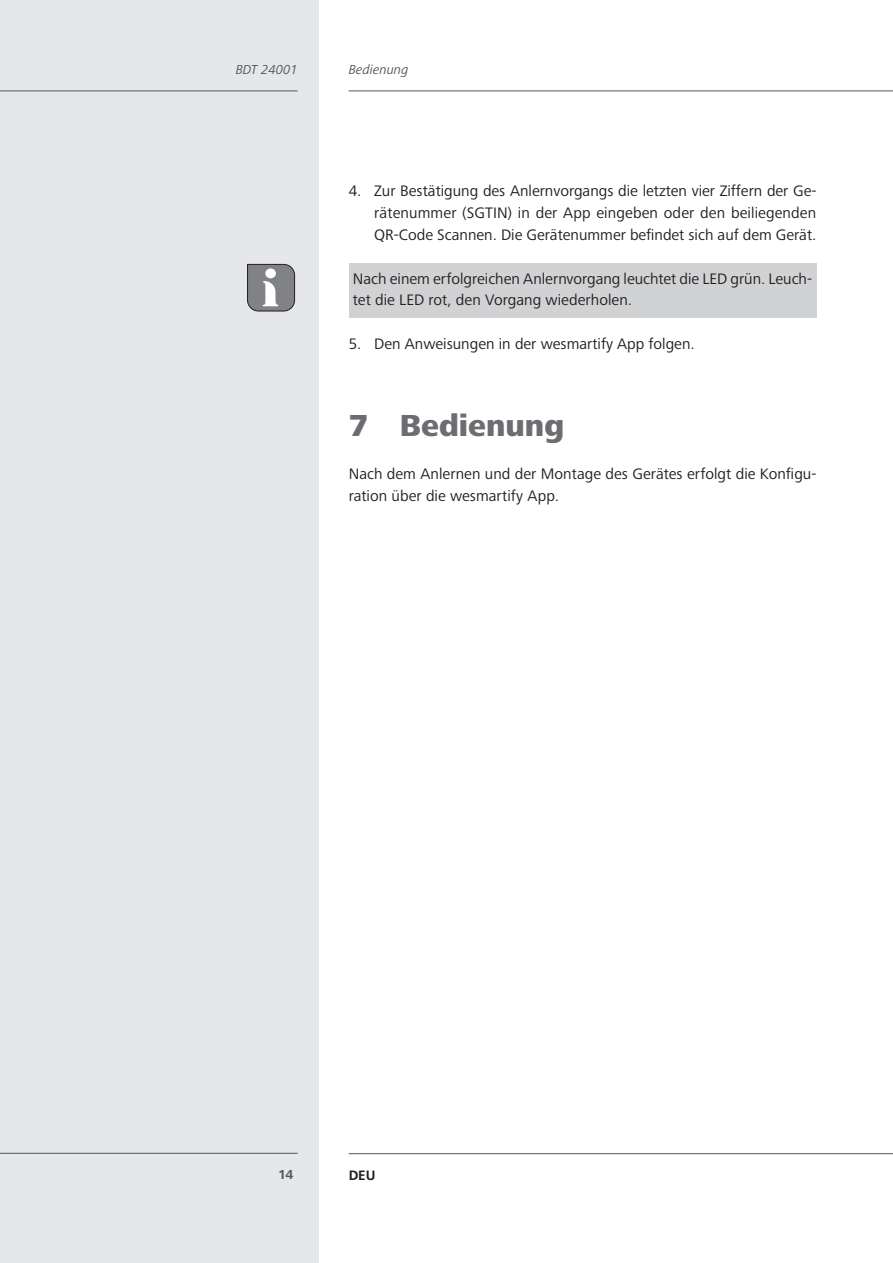
<style>
.page{position:relative;width:893px;height:1263px;background:#fff}
.page>*{position:absolute;margin:0;border:0;box-sizing:border-box;transform-origin:0 0}
.t1{font:800 31.5px "Frutiger Next LTW1 G";color:#6c6d70}
.t2{font:15.75px/21.8px "Frutiger Next LTW1 G";color:#231f20}
.t3{font:italic 13.5px "Frutiger Next LTW1 G";color:#57585a}
.t4{font:700 13.5px "Frutiger LT Com";color:#231f20}
.t5{font:700 13.5px "Frutiger Next LTW1 G";color:#57585a}
</style>
<div class="page">
<div style="left:0;top:0;width:319px;height:1263px;background:#e6e7e9"></div>
<hr style="left:349px;top:1153px;width:544px;height:1px;background:#57585a">
<hr style="left:0;top:1153px;width:298px;height:1px;background:#57585a">
<hr style="left:349px;top:91px;width:544px;height:1px;background:#57585a">
<hr style="left:0;top:91px;width:298px;height:1px;background:#57585a">
<div style="left:349px;top:264px;width:467px;height:54px;background:#d1d2d4"></div>
<svg style="left:247px;top:264px;width:48px;height:48px;background:#8f9193"></svg>
<p class="t3" style="left:236px;top:61px;width:63px">BDT 24001</p>
<p class="t3" style="left:349px;top:61px;width:61px">Bedienung</p>
<p class="t2" style="left:374px;top:181px;width:444px;text-align:justify;text-indent:-26px">4. Zur Bestätigung des Anlernvorgangs die letzten vier Ziffern der Ge&shy;rätenummer (SGTIN) in der App eingeben oder den beiliegenden QR-Code Scannen. Die Gerätenummer befindet sich auf dem Gerät.</p>
<p class="t2" style="left:353px;top:268px;width:461px">Nach einem erfolgreichen Anlernvorgang leuchtet die LED grün. Leuch&shy;tet die LED rot, den Vorgang wiederholen.</p>
<p class="t2" style="left:349px;top:333px;width:348px">5. Den Anweisungen in der wesmartify App folgen.</p>
<h1 class="t1" style="left:349px;top:407px;width:217px">7 Bedienung</h1>
<p class="t2" style="left:349px;top:464px;width:469px">Nach dem Anlernen und der Montage des Gerätes erfolgt die Konfigu&shy;ration über die wesmartify App.</p>
<p class="t5" style="left:278px;top:1167px;width:17px">14</p>
<p class="t4" style="left:349px;top:1167px;width:28px">DEU</p>
</div>
